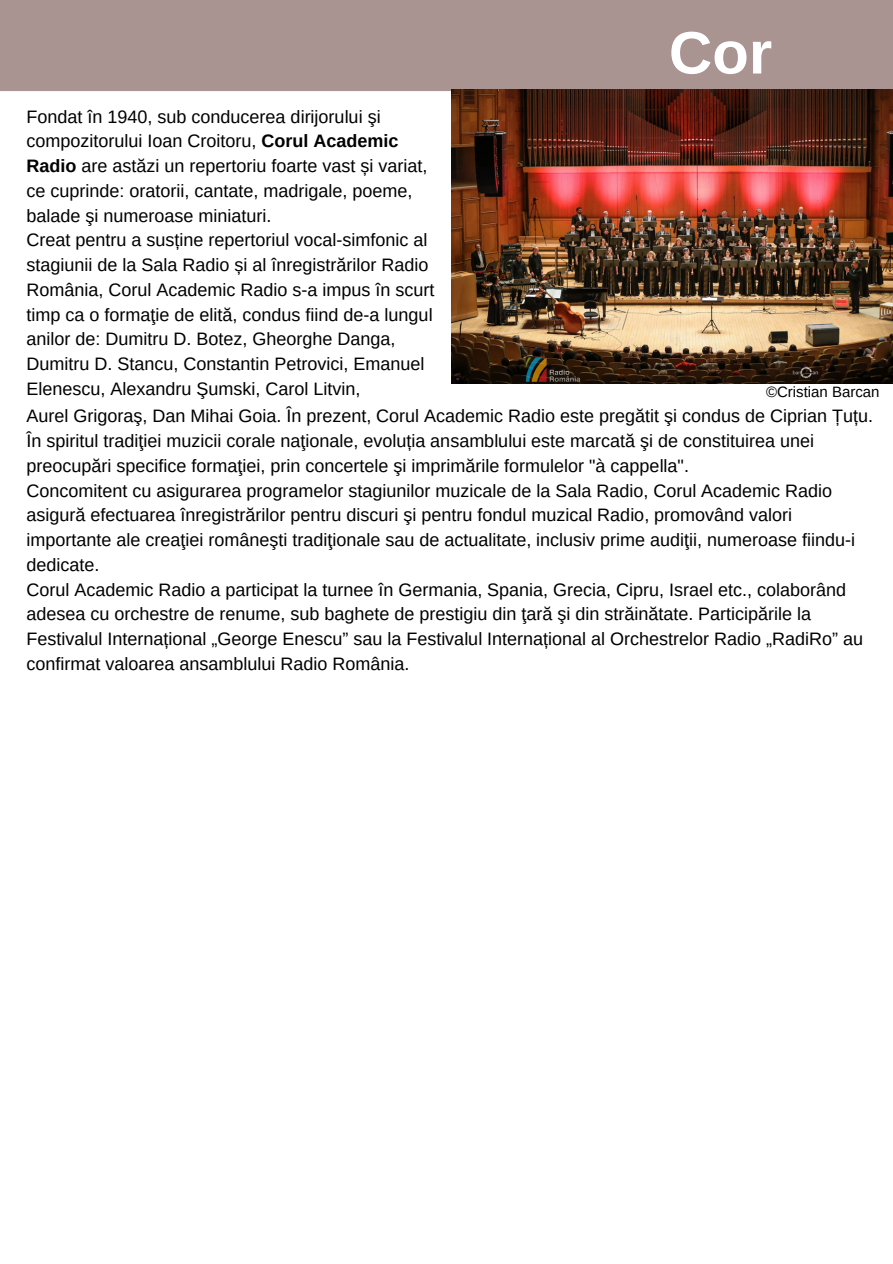
<style>
.page{position:relative;width:893px;height:1264px;background:#fff}
.page>*{position:absolute;margin:0;border:0;box-sizing:border-box;transform-origin:0 0}
.t1{font:700 60px "Arimo";color:#fff}
.t2{font:18px/24.8px "Arimo";color:#000}
.t3{font:15px "Arimo";color:#000}
.s1{font-weight:700}
</style>
<div class="page">
<div style="left:0;top:0;width:892px;height:91px;background:#aa9492"></div>
<img style="left:451px;top:89px;width:441px;height:295px">
<p class="t2" style="left:27px;top:104px;width:402px">Fondat în 1940, sub conducerea dirijorului şi compozitorului Ioan Croitoru, <span class="s1">Corul Academic Radio</span> are astăzi un repertoriu foarte vast și variat, ce cuprinde: oratorii, cantate, madrigale, poeme, balade şi numeroase miniaturi.</p>
<p class="t2" style="left:27px;top:228px;width:409px">Creat pentru a susține repertoriul vocal-simfonic al stagiunii de la Sala Radio și al înregistrărilor Radio România, Corul Academic Radio s-a impus în scurt timp ca o formaţie de elită, condus fiind de-a lungul anilor de: Dumitru D. Botez, Gheorghe Danga, Dumitru D. Stancu, Constantin Petrovici, Emanuel Elenescu, Alexandru Şumski, Carol Litvin,</p>
<p class="t1" style="left:668px;top:19px;width:105px">Cor</p>
<p class="t3" style="left:766px;top:383px;width:115px">©Cristian Barcan</p>
<p class="t2" style="left:27px;top:404px;width:848px">Aurel Grigoraş, Dan Mihai Goia. În prezent, Corul Academic Radio este pregătit şi condus de Ciprian Țuțu.</p>
<p class="t2" style="left:27px;top:428px;width:789px">În spiritul tradiţiei muzicii corale naţionale, evoluția ansamblului este marcată şi de constituirea unei preocupări specifice formaţiei, prin concertele şi imprimările formulelor "à cappella".</p>
<p class="t2" style="left:27px;top:478px;width:830px">Concomitent cu asigurarea programelor stagiunilor muzicale de la Sala Radio, Corul Academic Radio asigură efectuarea înregistrărilor pentru discuri şi pentru fondul muzical Radio, promovând valori importante ale creaţiei româneşti tradiţionale sau de actualitate, inclusiv prime audiţii, numeroase fiindu-i dedicate.</p>
<p class="t2" style="left:27px;top:577px;width:838px">Corul Academic Radio a participat la turnee în Germania, Spania, Grecia, Cipru, Israel etc., colaborând adesea cu orchestre de renume, sub baghete de prestigiu din ţară şi din străinătate. Participările la Festivalul Internațional „George Enescu” sau la Festivalul Internațional al Orchestrelor Radio „RadiRo” au confirmat valoarea ansamblului Radio România.</p>
</div>
